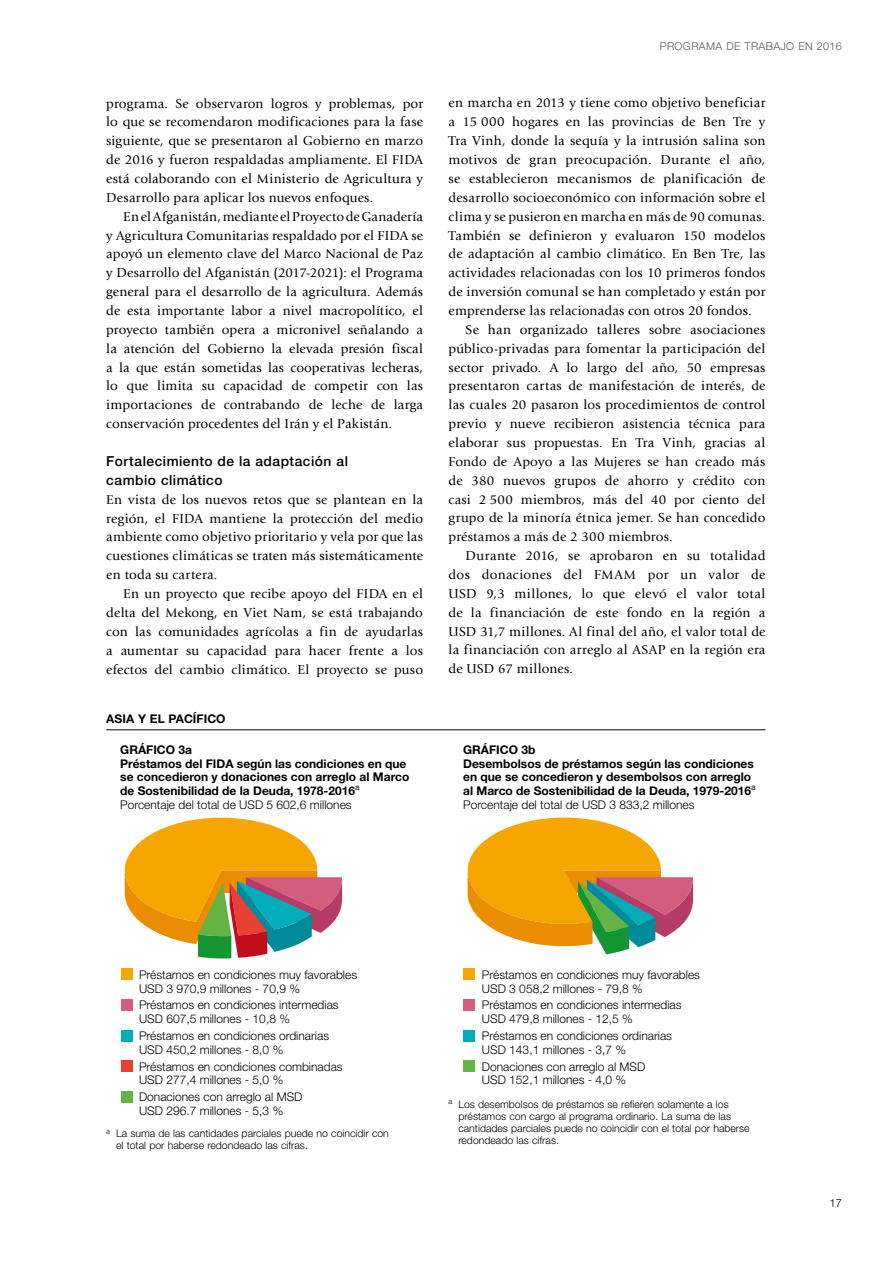
<style>
.page{position:relative;width:893px;height:1263px;background:#fff}
.page>*{position:absolute;margin:0;border:0;box-sizing:border-box;transform-origin:0 0}
.t1{font:500 13.8px/18.9px "Helvetica Neue LT Std";letter-spacing:.035em;color:#000}
.t2{font:13.5px/18.9px "Giovanni Std";letter-spacing:.015em;color:#000;text-align:justify}
.t3{font:300 12px/13.8px "Helvetica Neue LT Std";color:#000}
.t4{font:700 12px/13.8px "Helvetica Neue LT Std";color:#000}
.t5{font:300 11.25px "Helvetica Neue LT Std";color:#000}
.t6{font:300 10.8px "Helvetica Neue LT Std";letter-spacing:.035em;color:#575756}
.t7{font:300 10.5px/12px "Helvetica Neue LT Std";color:#000}
.s1{font-weight:300}
</style>
<div class="page">
<hr style="left:106px;top:729px;width:659px;height:1px;background:#000">
<svg style="left:121px;top:877px;width:222px;height:226px"></svg>
<svg style="left:121px;top:817px;width:221px;height:142px"></svg>
<svg style="left:463px;top:877px;width:231px;height:195px"></svg>
<svg style="left:463px;top:817px;width:230px;height:137px"></svg>
<p class="t2" style="left:106px;top:94px;width:318px">programa. Se observaron logros y problemas, por lo que se recomendaron modificaciones para la fase siguiente, que se presentaron al Gobierno en marzo de 2016 y fueron respaldadas ampliamente. El FIDA está colaborando con el Ministerio de Agricultura y Desarrollo para aplicar los nuevos enfoques.</p>
<p class="t2" style="left:106px;top:207px;width:318px;text-indent:17px">En el Afganistán, mediante el Proyecto de Ganadería y Agricultura Comunitarias respaldado por el FIDA se apoyó un elemento clave del Marco Nacional de Paz y Desarrollo del Afganistán (2017‑2021): el Programa general para el desarrollo de la agricultura. Además de esta importante labor a nivel macropolítico, el proyecto también opera a micronivel señalando a la atención del Gobierno la elevada presión fiscal a la que están sometidas las cooperativas lecheras, lo que limita su capacidad de competir con las importaciones de contrabando de leche de larga conservación procedentes del Irán y el Pakistán.</p>
<p class="t1" style="left:106px;top:451px;width:243px">Fortalecimiento de la adaptación al cambio climático</p>
<p class="t2" style="left:106px;top:490px;width:318px">En vista de los nuevos retos que se plantean en la región, el FIDA mantiene la protección del medio ambiente como objetivo prioritario y vela por que las cuestiones climáticas se traten más sistemáticamente en toda su cartera.</p>
<p class="t2" style="left:106px;top:584px;width:318px;text-indent:17px">En un proyecto que recibe apoyo del FIDA en el delta del Mekong, en Viet Nam, se está trabajando con las comunidades agrícolas a fin de ayudarlas a aumentar su capacidad para hacer frente a los efectos del cambio climático. El proyecto se puso</p>
<p class="t4" style="left:106px;top:712px;width:99px">Asia y el Pac ífico</p>
<p class="t4" style="left:120px;top:743px;width:291px">GRÁFICO 3a<br>Préstamos del FIDA según las condiciones en que se concedieron y donaciones con arreglo al Marco de Sostenibilidad de la Deuda, 1978-2016<sup>a </sup><span class="s1">Porcentaje del total de USD 5 602,6 millones</span></p>
<p class="t6" style="left:660px;top:40px;width:32px">Programa</p>
<p class="t6" style="left:726px;top:40px;width:27px">de trabaj</p>
<p class="t6" style="left:786px;top:40px;width:57px">o en 2016</p>
<p class="t2" style="left:449px;top:94px;width:318px">en marcha en 2013 y tiene como objetivo beneficiar a 15 000 hogares en las provincias de Ben Tre y Tra Vinh, donde la sequía y la intrusión salina son motivos de gran preocupación. Durante el año, se establecieron mecanismos de planificación de desarrollo socioeconómico con información sobre el clima y se pusieron en marcha en más de 90 comunas.<br>También se definieron y evaluaron 150 modelos de adaptación al cambio climático. En Ben Tre, las actividades relacionadas con los 10 primeros fondos de inversión comunal se han completado y están por emprenderse las relacionadas con otros 20 fondos.</p>
<p class="t2" style="left:449px;top:320px;width:318px;text-indent:17px">Se han organizado talleres sobre asociaciones público-privadas para fomentar la participación del sector privado. A lo largo del año, 50 empresas presentaron cartas de manifestación de interés, de las cuales 20 pasaron los procedimientos de control previo y nueve recibieron asistencia técnica para elaborar sus propuestas. En Tra Vinh, gracias al Fondo de Apoyo a las Mujeres se han creado más de 380 nuevos grupos de ahorro y crédito con casi 2 500 miembros, más del 40 por ciento del grupo de la minoría étnica jemer. Se han concedido préstamos a más de 2 300 miembros.</p>
<p class="t2" style="left:449px;top:546px;width:318px;text-indent:17px">Durante 2016, se aprobaron en su totalidad dos donaciones del FMAM por un valor de USD 9,3 millones, lo que elevó el valor total de la financiación de este fondo en la región a USD 31,7 millones. Al final del año, el valor total de la financiación con arreglo al ASAP en la región era de USD 67 millones.</p>
<p class="t4" style="left:463px;top:743px;width:294px">GRÁFICO 3b<br>Desembolsos de préstamos según las condiciones en que se concedieron y desembolsos con arreglo al Marco de Sostenibilidad de la Deuda, 1979-2016<sup>a </sup><span class="s1">Porcentaje del total de USD 3 833,2 millones</span></p>
<p class="t3" style="left:139px;top:967px;width:220px">Préstamos en condiciones muy favorables<br>USD 3 970,9 millones - 70,9 %</p>
<p class="t3" style="left:139px;top:998px;width:201px">Préstamos en condiciones intermedias<br>USD 607,5 millones - 10,8 %</p>
<p class="t3" style="left:139px;top:1028px;width:192px">Préstamos en condiciones ordinarias<br>USD 450,2 millones - 8,0 %</p>
<p class="t3" style="left:139px;top:1059px;width:205px">Préstamos en condiciones combinadas<br>USD 277,4 millones - 5,0 %</p>
<p class="t3" style="left:139px;top:1090px;width:165px">Donaciones con arreglo al MSD<br>USD 296.7 millones - 5,3 %</p>
<p class="t7" style="left:116px;top:1127px;width:274px;text-indent:-10px"><sup>a</sup> La suma de las cantidades parciales puede no coincidir con el total por haberse redondeado las cifras.</p>
<p class="t3" style="left:482px;top:967px;width:220px">Préstamos en condiciones muy favorables<br>USD 3 058,2 millones - 79,8 %</p>
<p class="t3" style="left:482px;top:998px;width:201px">Préstamos en condiciones intermedias<br>USD 479,8 millones - 12,5 %</p>
<p class="t3" style="left:482px;top:1028px;width:192px">Préstamos en condiciones ordinarias<br>USD 143,1 millones - 3,7 %</p>
<p class="t3" style="left:482px;top:1059px;width:165px">Donaciones con arreglo al MSD<br>USD 152,1 millones - 4,0 %</p>
<p class="t7" style="left:458px;top:1098px;width:293px;text-indent:-10px"><sup>a</sup> Los desembolsos de préstamos se refieren solamente a los préstamos con cargo al programa ordinario. La suma de las cantidades parciales puede no coincidir con el total por haberse redondeado las cifras.</p>
<p class="t5" style="left:829px;top:1196px;width:14px">17</p>
</div>
